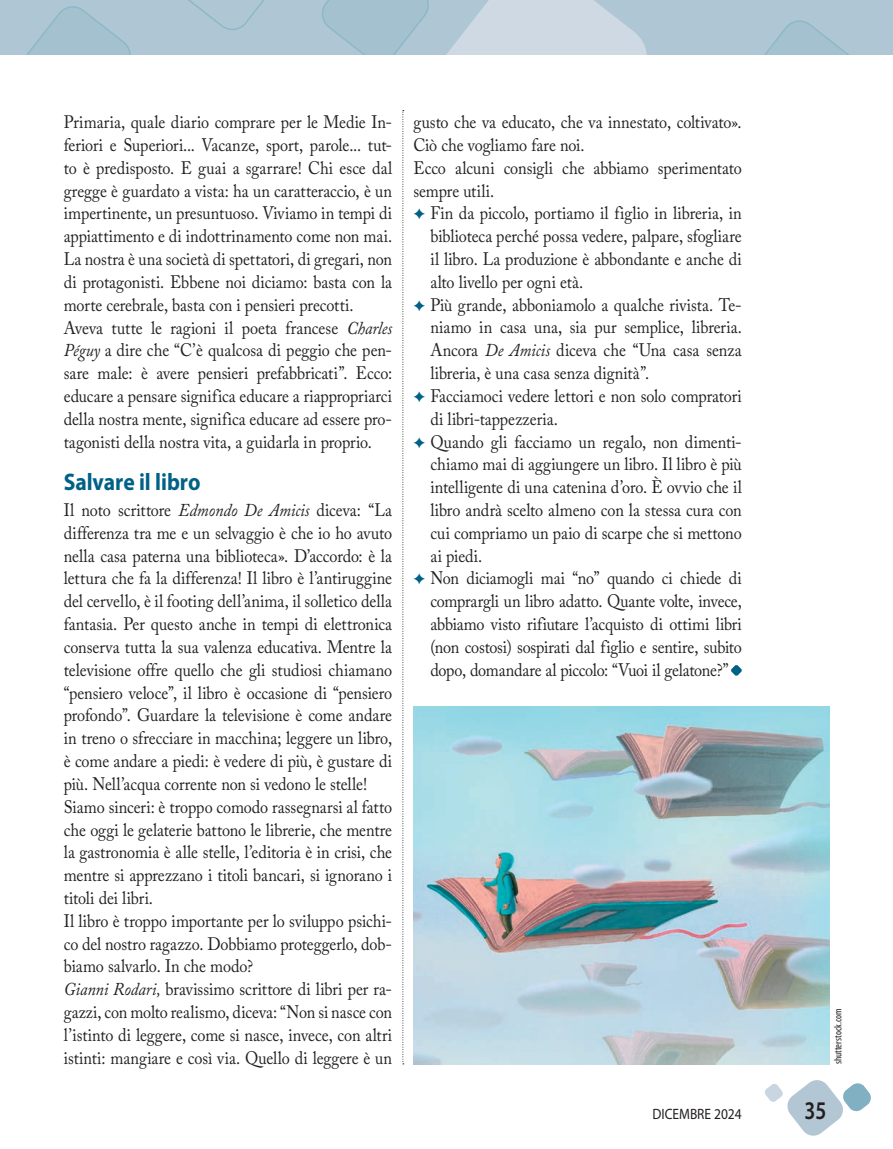
<style>
.page{position:relative;width:893px;height:1149px;background:#fff}
.page>*{position:absolute;margin:0;border:0;box-sizing:border-box;transform-origin:0 0}
.t1{font:600 25.5px "Myriad Pro";color:#231f20;scale:.8 1}
.t2{font:700 24px "Myriad Pro";letter-spacing:-.005em;color:#006186;scale:.9 1}
.t3{font:18px/22.8px "Adobe Caslon Pro";letter-spacing:-.005em;color:#231f20;scale:.9 1}
.t4{font:15px "Myriad Pro";color:#231f20;scale:.9 1}
.t5{font:condensed 10.5px "Myriad Pro";color:#231f20}
.s1{font-style:italic}
.s2{color:#006186}
</style>
<div class="page">
<div style="left:0;top:0;width:893px;height:54px;background:#afc6d4"></div>
<svg style="left:27px;top:6px;width:104px;height:48px"></svg>
<svg style="left:322px;top:0;width:325px;height:54px"></svg>
<svg style="left:765px;top:20px;width:83px;height:34px"></svg>
<svg style="left:188px;top:0;width:76px;height:30px"></svg>
<svg style="left:402px;top:110px;width:2px;height:954px"></svg>
<svg style="left:765px;top:1080px;width:106px;height:56px"></svg>
<svg style="left:731px;top:665px;width:11px;height:10px"></svg>
<img style="left:413px;top:706px;width:416px;height:357px">
<p class="t3" style="left:64px;top:110px;width:366px">Primaria, quale diario comprare per le Medie In&shy;feriori e Superiori... Vacanze, sport, parole... tut&shy;to è predisposto. E guai a sgarrare! Chi esce dal gregge è guardato a vista: ha un caratteraccio, è un impertinente, un presuntuoso. Viviamo in tempi di appiattimento e di indottrinamento come non mai.<br>La nostra è una società di spettatori, di gregari, non di protagonisti. Ebbene noi diciamo: basta con la morte cerebrale, basta con i pensieri precotti.<br>Aveva tutte le ragioni il poeta francese <span class="s1">Charles Péguy</span> a dire che “C’è qualcosa di peggio che pen&shy;sare male: è avere pensieri prefabbricati”. Ecco: educare a pensare significa educare a riappropriarci della nostra mente, significa educare ad essere pro&shy;tagonisti della nostra vita, a guidarla in proprio.</p>
<h2 class="t2" style="left:64px;top:466px;width:153px">Salvare il libro</h2>
<p class="t3" style="left:64px;top:498px;width:366px">Il noto scrittore <span class="s1">Edmondo De Amicis</span> diceva: “La differenza tra me e un selvaggio è che io ho avuto nella casa paterna una biblioteca». D’accordo: è la lettura che fa la differenza! Il libro è l’antiruggine del cervello, è il footing dell’anima, il solletico della fantasia. Per questo anche in tempi di elettronica conserva tutta la sua valenza educativa. Mentre la televisione offre quello che gli studiosi chiamano “pensiero veloce”, il libro è occasione di “pensiero profondo”. Guardare la televisione è come andare in treno o sfrecciare in macchina; leggere un libro, è come andare a piedi: è vedere di più, è gustare di più. Nell’acqua corrente non si vedono le stelle!<br>Siamo sinceri: è troppo comodo rassegnarsi al fatto che oggi le gelaterie battono le librerie, che mentre la gastronomia è alle stelle, l’editoria è in crisi, che mentre si apprezzano i titoli bancari, si ignorano i titoli dei libri.<br>Il libro è troppo importante per lo sviluppo psichi&shy;co del nostro ragazzo. Dobbiamo proteggerlo, dob&shy;biamo salvarlo. In che modo?<br><span class="s1">Gianni Rodari,</span> bravissimo scrittore di libri per ra&shy;gazzi, con molto realismo, diceva: “Non si nasce con l’istinto di leggere, come si nasce, invece, con altri istinti: mangiare e così via. Quello di leggere è un</p>
<p class="t3" style="left:413px;top:110px;width:366px">gusto che va educato, che va innestato, coltivato».</p>
<p class="t3" style="left:413px;top:133px;width:192px">Ciò che vogliamo fare noi.</p>
<p class="t3" style="left:413px;top:156px;width:366px">Ecco alcuni consigli che abbiamo sperimentato</p>
<p class="t3" style="left:413px;top:179px;width:91px">sempre utili.</p>
<p class="t3" style="left:413px;top:202px;width:366px"><span class="s2">✦</span> Fin da piccolo, portiamo il figlio in libreria, in</p>
<p class="t3" style="left:430px;top:224px;width:347px">biblioteca perché possa vedere, palpare, sfogliare</p>
<p class="t3" style="left:430px;top:247px;width:347px">il libro. La produzione è abbondante e anche di</p>
<p class="t3" style="left:430px;top:270px;width:171px">alto livello per ogni età.</p>
<p class="t3" style="left:413px;top:293px;width:366px"><span class="s2">✦</span> Più grande, abboniamolo a qualche rivista. Te-</p>
<p class="t3" style="left:430px;top:316px;width:347px">niamo in casa una, sia pur semplice, libreria.</p>
<p class="t3" style="left:430px;top:338px;width:347px">Ancora <span class="s1">De Amicis</span> diceva che “Una casa senza</p>
<p class="t3" style="left:430px;top:361px;width:245px">libreria, è una casa senza dignità”.</p>
<p class="t3" style="left:413px;top:384px;width:366px"><span class="s2">✦</span> Facciamoci vedere lettori e non solo compratori</p>
<p class="t3" style="left:430px;top:407px;width:143px">di libri-tappezzeria.</p>
<p class="t3" style="left:413px;top:430px;width:366px"><span class="s2">✦</span> Quando gli facciamo un regalo, non dimenti-</p>
<p class="t3" style="left:430px;top:452px;width:347px">chiamo mai di aggiungere un libro. Il libro è più</p>
<p class="t3" style="left:430px;top:475px;width:347px">intelligente di una catenina d’oro. È ovvio che il</p>
<p class="t3" style="left:430px;top:498px;width:347px">libro andrà scelto almeno con la stessa cura con</p>
<p class="t3" style="left:430px;top:521px;width:347px">cui compriamo un paio di scarpe che si mettono</p>
<p class="t3" style="left:430px;top:544px;width:59px">ai piedi.</p>
<p class="t3" style="left:413px;top:566px;width:366px"><span class="s2">✦</span> Non diciamogli mai “no” quando ci chiede di</p>
<p class="t3" style="left:430px;top:589px;width:347px">comprargli un libro adatto. Quante volte, invece,</p>
<p class="t3" style="left:430px;top:612px;width:347px">abbiamo visto rifiutare l’acquisto di ottimi libri</p>
<p class="t3" style="left:430px;top:635px;width:347px">(non costosi) sospirati dal figlio e sentire, subito</p>
<p class="t3" style="left:430px;top:658px;width:333px">dopo, domandare al piccolo: “Vuoi il gelatone?”</p>
<p class="t5" style="left:832px;top:1063px;width:57px;rotate:-90deg">shutterstock.com</p>
<p class="t4" style="left:652px;top:1104px;width:101px">DICEMBRE 2024</p>
<h1 class="t1" style="left:804px;top:1093px;width:29px">35</h1>
</div>
